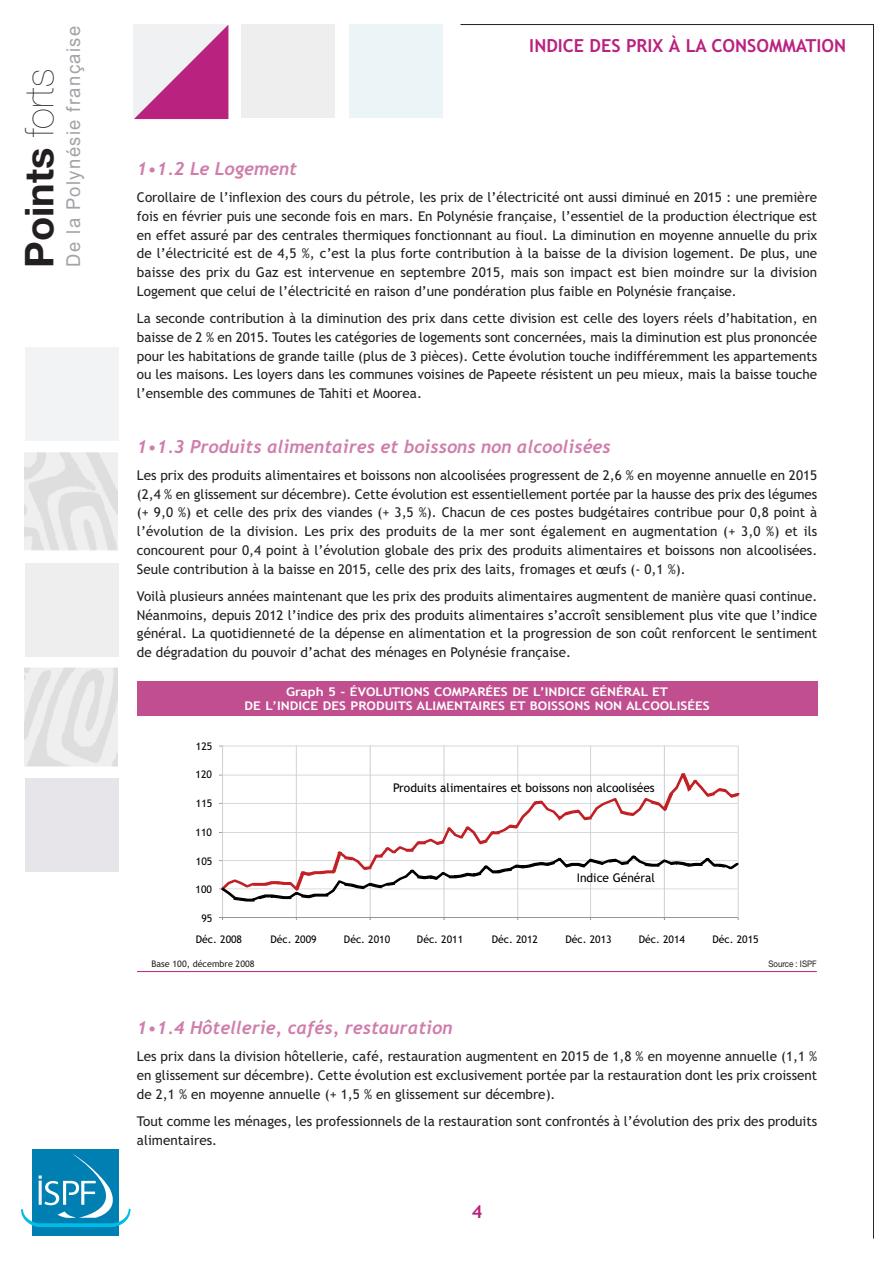
<style>
.page{position:relative;width:893px;height:1263px;background:#fff}
.page>*{position:absolute;margin:0;border:0;box-sizing:border-box;transform-origin:0 0}
.t1{font:700 39.75px "Helvetica Neue";color:#231f20}
.t2{font:19.2px "Arial";letter-spacing:.075em;color:#a2a3a7;scale:.96 1}
.t3{font:italic 700 18px "Trebuchet";color:#cf7eac}
.t4{font:700 18px "Trebuchet MS";color:#ba2280}
.t5{font:13.5px/18.8px "Trebuchet MS";color:#231f20;text-align:justify}
.t6{font:700 12px/14.4px "Trebuchet MS";color:#fff;text-align:center;scale:1.12 1}
.t7{font:12px "Trebuchet MS";color:#000}
.t8{font:10.5px "Trebuchet MS";color:#000}
.t9{font:9px "Trebuchet MS";color:#231f20}
.t10{font:9px "Helvetica Neue";color:#231f20;scale:.88 1}
.s1{font-weight:200}
</style>
<div class="page">
<div style="left:241px;top:25px;width:93px;height:93px;background:#eeeeef"></div>
<div style="left:349px;top:25px;width:93px;height:93px;background:#ebf4f7"></div>
<div style="left:25px;top:347px;width:93px;height:94px;background:#f2f3f4"></div>
<div style="left:25px;top:563px;width:93px;height:93px;background:#eeeeef"></div>
<div style="left:25px;top:778px;width:93px;height:94px;background:#e8e5ea"></div>
<svg style="left:460px;top:24px;width:414px;height:1214px"></svg>
<div style="left:32px;top:1149px;width:87px;height:87px;background:#007fb2"></div>
<svg style="left:21px;top:1153px;width:110px;height:74px"></svg>
<svg style="left:134px;top:25px;width:94px;height:94px"></svg>
<div style="left:137px;top:716px;width:680px;height:255px;background:#fff"></div>
<hr style="left:222px;top:746px;width:516px;height:1px;background:#d1d2d4">
<hr style="left:738px;top:746px;width:1px;height:171px;background:#d1d2d4">
<hr style="left:664px;top:746px;width:1px;height:171px;background:#d1d2d4">
<hr style="left:590px;top:746px;width:1px;height:171px;background:#d1d2d4">
<hr style="left:517px;top:746px;width:1px;height:171px;background:#d1d2d4">
<hr style="left:443px;top:746px;width:2px;height:171px;background:#d1d2d4">
<hr style="left:370px;top:746px;width:1px;height:171px;background:#d1d2d4">
<hr style="left:296px;top:746px;width:1px;height:171px;background:#d1d2d4">
<hr style="left:222px;top:746px;width:1px;height:171px;background:#d1d2d4">
<hr style="left:222px;top:917px;width:516px;height:1px;background:#939598">
<svg style="left:220px;top:772px;width:520px;height:33px"></svg>
<svg style="left:222px;top:805px;width:517px;height:97px"></svg>
<svg style="left:219px;top:856px;width:519px;height:45px"></svg>
<div style="left:137px;top:681px;width:680px;height:34px;background:#c14e8f"></div>
<hr style="left:137px;top:971px;width:680px;height:1px;background:#ba2280">
<img style="left:25px;top:452px;width:93px;height:99px">
<img style="left:25px;top:667px;width:93px;height:99px">
<h1 class="t1" style="left:15px;top:268px;width:201px;rotate:-90deg">Points <span class="s1">forts</span></h1>
<h2 class="t2" style="left:61px;top:267px;width:252px;rotate:-90deg">De la Polynésie française</h2>
<h3 class="t4" style="left:529px;top:35px;width:318px">INDICE DES PRIX À LA CONSOMMATION</h3>
<h3 class="t3" style="left:137px;top:158px;width:162px">1•1.2 Le Logement</h3>
<p class="t5" style="left:137px;top:188px;width:682px">Corollaire de l’inflexion des cours du pétrole, les prix de l’électricité ont aussi diminué en 2015 : une première fois en février puis une seconde fois en mars. En Polynésie française, l’essentiel de la production électrique est en effet assuré par des centrales thermiques fonctionnant au fioul. La diminution en moyenne annuelle du prix de l’électricité est de 4,5 %, c’est la plus forte contribution à la baisse de la division logement. De plus, une baisse des prix du Gaz est intervenue en septembre 2015, mais son impact est bien moindre sur la division Logement que celui de l’électricité en raison d’une pondération plus faible en Polynésie française.</p>
<p class="t5" style="left:137px;top:309px;width:682px">La seconde contribution à la diminution des prix dans cette division est celle des loyers réels d’habitation, en baisse de 2 % en 2015. Toutes les catégories de logements sont concernées, mais la diminution est plus prononcée pour les habitations de grande taille (plus de 3 pièces). Cette évolution touche indifféremment les appartements ou les maisons. Les loyers dans les communes voisines de Papeete résistent un peu mieux, mais la baisse touche l’ensemble des communes de Tahiti et Moorea.</p>
<h3 class="t3" style="left:137px;top:436px;width:475px">1•1.3 Produits alimentaires et boissons non alcoolisées</h3>
<p class="t5" style="left:137px;top:466px;width:682px">Les prix des produits alimentaires et boissons non alcoolisées progressent de 2,6 % en moyenne annuelle en 2015 (2,4 % en glissement sur décembre). Cette évolution est essentiellement portée par la hausse des prix des légumes (+ 9,0 %) et celle des prix des viandes (+ 3,5 %). Chacun de ces postes budgétaires contribue pour 0,8 point à l’évolution de la division. Les prix des produits de la mer sont également en augmentation (+ 3,0 %) et ils concourent pour 0,4 point à l’évolution globale des prix des produits alimentaires et boissons non alcoolisées.<br>Seule contribution à la baisse en 2015, celle des prix des laits, fromages et œufs (- 0,1 %).</p>
<p class="t5" style="left:137px;top:587px;width:682px">Voilà plusieurs années maintenant que les prix des produits alimentaires augmentent de manière quasi continue.<br>Néanmoins, depuis 2012 l’indice des prix des produits alimentaires s’accroît sensiblement plus vite que l’indice général. La quotidienneté de la dépense en alimentation et la progression de son coût renforcent le sentiment de dégradation du pouvoir d’achat des ménages en Polynésie française.</p>
<p class="t8" style="left:196px;top:740px;width:18px">125</p>
<p class="t8" style="left:196px;top:768px;width:18px">120</p>
<p class="t8" style="left:196px;top:797px;width:18px">115</p>
<p class="t8" style="left:196px;top:826px;width:18px">110</p>
<p class="t8" style="left:196px;top:855px;width:18px">105</p>
<p class="t8" style="left:196px;top:883px;width:18px">100</p>
<p class="t8" style="left:201px;top:912px;width:12px">95</p>
<p class="t6" style="left:245px;top:685px;width:417px">Graph 5 - ÉVOLUTIONS COMPARÉES DE L’INDICE GÉNÉRAL ET<br>DE L’INDICE DES PRODUITS ALIMENTAIRES ET BOISSONS NON ALCOOLISÉES</p>
<p class="t7" style="left:393px;top:780px;width:263px">Produits alimentaires et boissons non alcoolisées</p>
<p class="t7" style="left:577px;top:870px;width:80px">Indice Général</p>
<p class="t8" style="left:196px;top:933px;width:48px">Déc. 2008</p>
<p class="t8" style="left:270px;top:933px;width:48px">Déc. 2009</p>
<p class="t8" style="left:344px;top:933px;width:48px">Déc. 2010</p>
<p class="t8" style="left:417px;top:933px;width:48px">Déc. 2011</p>
<p class="t8" style="left:492px;top:933px;width:48px">Déc. 2012</p>
<p class="t8" style="left:565px;top:933px;width:48px">Déc. 2013</p>
<p class="t8" style="left:639px;top:933px;width:48px">Déc. 2014</p>
<p class="t8" style="left:712px;top:933px;width:48px">Déc. 2015</p>
<p class="t9" style="left:151px;top:959px;width:105px">Base 100, décembre 2008</p>
<p class="t10" style="left:768px;top:961px;width:57px">Source : ISPF</p>
<h3 class="t3" style="left:137px;top:1017px;width:317px">1•1.4 Hôtellerie, cafés, restauration</h3>
<p class="t5" style="left:137px;top:1047px;width:682px">Les prix dans la division hôtellerie, café, restauration augmentent en 2015 de 1,8 % en moyenne annuelle (1,1 % en glissement sur décembre). Cette évolution est exclusivement portée par la restauration dont les prix croissent de 2,1 % en moyenne annuelle (+ 1,5 % en glissement sur décembre).</p>
<p class="t5" style="left:137px;top:1112px;width:682px">Tout comme les ménages, les professionnels de la restauration sont confrontés à l’évolution des prix des produits alimentaires.</p>
<h3 class="t4" style="left:472px;top:1201px;width:12px">4</h3>
</div>
